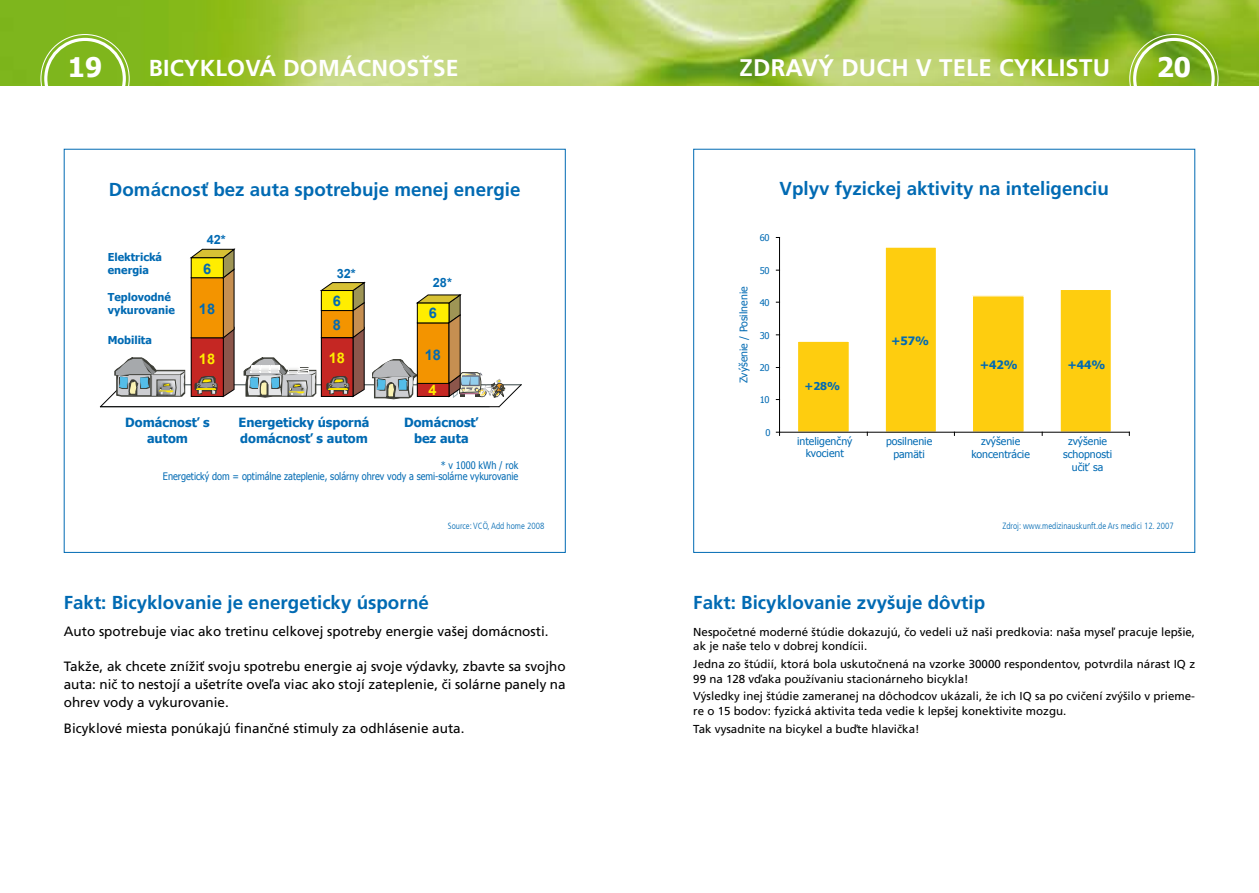
<style>
.page{position:relative;width:1259px;height:893px;background:#fff}
.page>*{position:absolute;margin:0;border:0;box-sizing:border-box;transform-origin:0 0}
.t1{font:700 27px "Tahoma";color:#fff}
.t2{font:700 24px "Frutiger LT Com";letter-spacing:.01em;color:#fff}
.t3{font:700 23.1px "Frutiger LT Com";letter-spacing:.01em;color:#fff}
.t4{font:700 18.75px "Frutiger LT Com";color:#006ab3}
.t5{font:700 14.55px "Arial";color:#006ab3}
.t6{font:700 14.55px "Arial";color:#ffed00}
.t7{font:13.5px/18px "Frutiger LT Com";color:#000;text-align:justify}
.t8{font:700 12.75px/15.3px "Tahoma";color:#006ab3;text-align:center}
.t9{font:700 12.75px "Arial";color:#006ab3}
.t10{font:11.55px/14.7px "Frutiger LT Com";color:#000}
.t11{font:700 11.55px "Tahoma";color:#006ab3}
.t12{font:700 10.95px/13px "Tahoma";color:#006ab3}
.t13{font:700 10.8px "Tahoma";color:#006ab3}
.t14{font:10.5px/12.6px "Tahoma";color:#006ab3;text-align:center}
.t15{font:10.35px/10.9px "Tahoma";color:#006ab3;text-align:right;scale:.88 1}
.t16{font:9.3px "Tahoma";letter-spacing:-.025em;color:#006ab3}
.t17{font:300 condensed 9px "Frutiger LT Com";color:#006ab3}
</style>
<div class="page">
<img style="left:0;top:0;width:1259px;height:85px">
<div style="left:44px;top:38px;width:82px;height:81px;border:3px solid #fff;border-radius:50%"></div>
<div style="left:1133px;top:38px;width:81px;height:81px;border:3px solid #fff;border-radius:50%"></div>
<div style="left:885px;top:247px;width:51px;height:185px;background:#fecd0f"></div>
<div style="left:884px;top:246px;width:53px;height:187px;border:1px solid #fff"></div>
<div style="left:972px;top:296px;width:52px;height:136px;background:#fecd0f"></div>
<div style="left:971px;top:295px;width:54px;height:138px;border:1px solid #fff"></div>
<div style="left:1060px;top:289px;width:51px;height:143px;background:#fecd0f"></div>
<div style="left:1059px;top:289px;width:53px;height:144px;border:1px solid #fff"></div>
<div style="left:797px;top:341px;width:52px;height:91px;background:#fecd0f"></div>
<div style="left:797px;top:341px;width:53px;height:92px;border:1px solid #fff"></div>
<hr style="left:779px;top:237px;width:1px;height:195px;background:#000">
<hr style="left:779px;top:432px;width:350px;height:1px;background:#000">
<hr style="left:123px;top:384px;width:398px;height:1px;background:#354345">
<hr style="left:100px;top:406px;width:399px;height:1px;background:#000">
<svg style="left:99px;top:248px;width:137px;height:160px"></svg>
<svg style="left:372px;top:294px;width:150px;height:114px"></svg>
<svg style="left:243px;top:281px;width:123px;height:117px"></svg>
<h2 class="t2" style="left:739px;top:54px;width:372px">zdravý duch v tele cyklistu</h2>
<h3 class="t3" style="left:149px;top:54px;width:311px">Bicyklová domácnosťse</h3>
<h1 class="t1" style="left:68px;top:48px;width:36px">19</h1>
<h1 class="t1" style="left:1156px;top:48px;width:36px">20</h1>
<h3 class="t4" style="left:109px;top:178px;width:413px">Domácnosť bez auta spotrebuje menej energie</h3>
<p class="t12" style="left:108px;top:249px;width:56px">Elektrická energia</p>
<p class="t12" style="left:108px;top:290px;width:69px">Teplovodné vykurovanie</p>
<p class="t12" style="left:108px;top:333px;width:46px">Mobilita</p>
<p class="t9" style="left:207px;top:231px;width:21px">42*</p>
<p class="t5" style="left:203px;top:259px;width:10px">6</p>
<p class="t5" style="left:199px;top:299px;width:18px">18</p>
<p class="t6" style="left:199px;top:350px;width:18px">18</p>
<p class="t9" style="left:337px;top:265px;width:21px">32*</p>
<p class="t5" style="left:333px;top:291px;width:10px">6</p>
<p class="t5" style="left:333px;top:316px;width:10px">8</p>
<p class="t6" style="left:329px;top:348px;width:18px">18</p>
<p class="t9" style="left:433px;top:275px;width:21px">28*</p>
<p class="t5" style="left:429px;top:304px;width:10px">6</p>
<p class="t5" style="left:425px;top:345px;width:18px">18</p>
<p class="t6" style="left:428px;top:380px;width:10px">4</p>
<p class="t8" style="left:125px;top:414px;width:86px">Domácnosť s autom</p>
<p class="t8" style="left:404px;top:414px;width:76px">Domácnosť bez auta</p>
<p class="t8" style="left:239px;top:414px;width:132px;text-align:left">Energeticky úsporná domácnosť s autom</p>
<p class="t15" style="left:163px;top:459px;width:405px">* v 1000 kWh / rok<br>Energetický dom = optimálne zateplenie, solárny ohrev vody a semi-solárne vykurovanie</p>
<p class="t17" style="left:448px;top:521px;width:98px">Source: VCÖ, Add home 2008</p>
<h3 class="t4" style="left:64px;top:592px;width:367px">Fakt: Bicyklovanie je energeticky úsporné</h3>
<p class="t7" style="left:64px;top:622px;width:486px">Auto spotrebuje viac ako tretinu celkovej spotreby energie vašej domácnosti.</p>
<p class="t7" style="left:64px;top:657px;width:503px">Takže, ak chcete znížiť svoju spotrebu energie aj svoje výdavky, zbavte sa svojho auta: nič to nestojí a ušetríte oveľa viac ako stojí zateplenie, či solárne panely na ohrev vody a vykurovanie.</p>
<p class="t7" style="left:64px;top:720px;width:402px">Bicyklové miesta ponúkajú finančné stimuly za odhlásenie auta.</p>
<h3 class="t4" style="left:779px;top:177px;width:331px">Vplyv fyzickej aktivity na inteligenciu</h3>
<p class="t14" style="left:737px;top:383px;width:98px;rotate:-90deg">Zvýšenie / Posilnenie</p>
<p class="t16" style="left:759px;top:232px;width:11px">60</p>
<p class="t16" style="left:759px;top:264px;width:11px">50</p>
<p class="t16" style="left:759px;top:296px;width:11px">40</p>
<p class="t16" style="left:759px;top:329px;width:11px">30</p>
<p class="t16" style="left:759px;top:362px;width:11px">20</p>
<p class="t16" style="left:759px;top:394px;width:11px">10</p>
<p class="t16" style="left:765px;top:426px;width:7px">0</p>
<p class="t13" style="left:804px;top:379px;width:37px">+28%</p>
<p class="t14" style="left:797px;top:434px;width:57px">inteligenčný kvocient</p>
<p class="t11" style="left:891px;top:333px;width:39px">+57%</p>
<p class="t14" style="left:886px;top:435px;width:48px">posilnenie pamäti</p>
<p class="t11" style="left:980px;top:357px;width:39px">+42%</p>
<p class="t11" style="left:1067px;top:356px;width:39px">+44%</p>
<p class="t14" style="left:971px;top:435px;width:60px">zvýšenie koncentrácie</p>
<p class="t14" style="left:1063px;top:435px;width:51px">zvýšenie schopnosti učiť sa</p>
<p class="t17" style="left:1002px;top:521px;width:173px">Zdroj: www.medizinauskunft.de Ars medici 12. 2007</p>
<h3 class="t4" style="left:693px;top:592px;width:293px">Fakt: Bicyklovanie zvyšuje dôvtip</h3>
<p class="t10" style="left:693px;top:624px;width:503px">Nespočetné moderné štúdie dokazujú, čo vedeli už naši predkovia: naša myseľ pracuje lepšie, ak je naše telo v dobrej kondícii.</p>
<p class="t10" style="left:693px;top:657px;width:503px">Jedna zo štúdií, ktorá bola uskutočnená na vzorke 30000 respondentov, potvrdila nárast IQ z<br>99 na 128 vďaka používaniu stacionárneho bicykla!</p>
<p class="t10" style="left:693px;top:689px;width:503px">Výsledky inej štúdie zameranej na dôchodcov ukázali, že ich IQ sa po cvičení zvýšilo v prieme&shy;re o 15 bodov: fyzická aktivita teda vedie k lepšej konektivite mozgu.</p>
<p class="t10" style="left:693px;top:721px;width:228px">Tak vysadnite na bicykel a buďte hlavička!</p>
</div>
